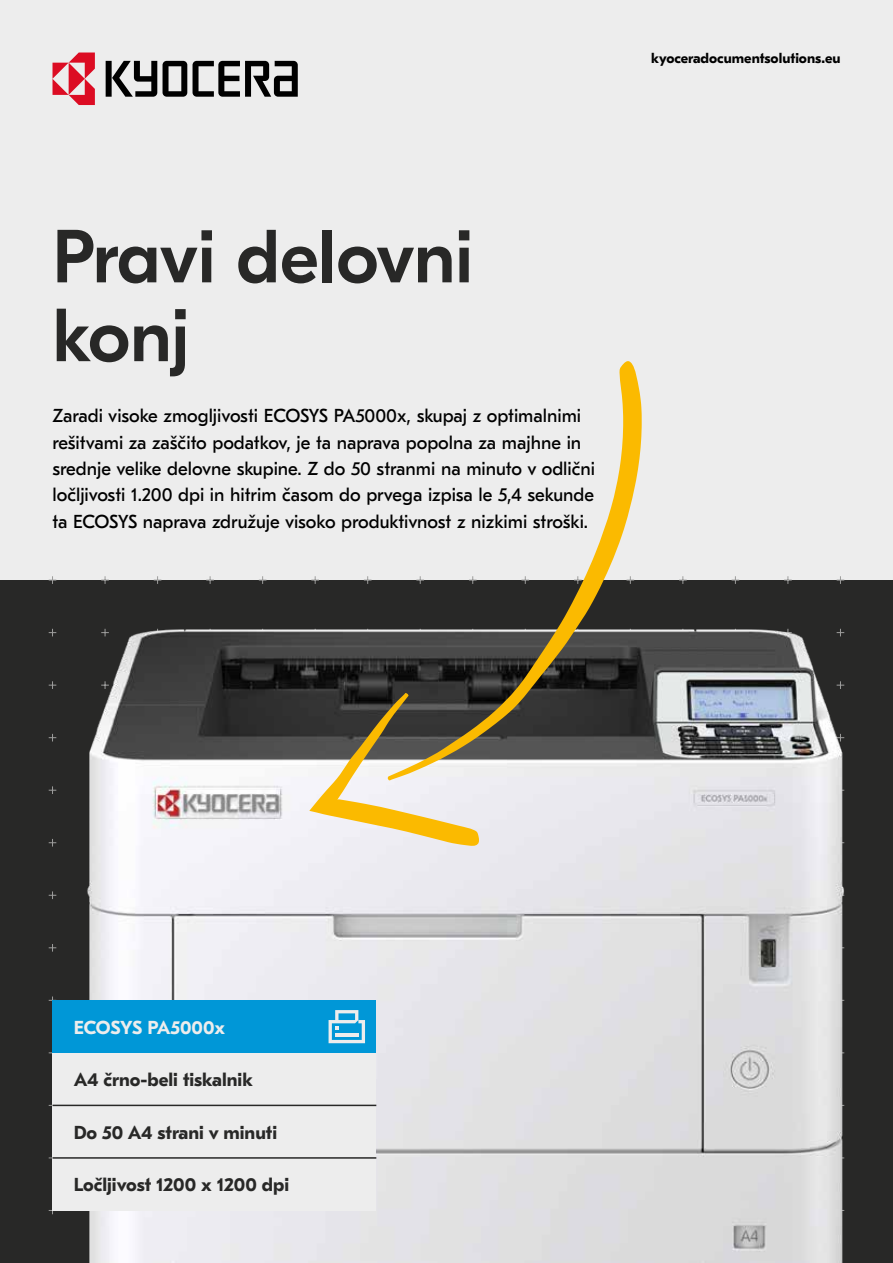
<style>
.page{position:relative;width:893px;height:1263px;background:#ededed}
.page>*{position:absolute;margin:0;border:0;box-sizing:border-box;transform-origin:0 0}
.t1{font:500 75px/78.8px "GT Eesti Pro Display";color:#282827}
.t2{font:18.75px/26.2px "GT Eesti Pro Text";color:#000}
.t3{font:700 18.75px "GT Eesti Pro Text";color:#282827}
.t4{font:700 18.75px "GT Eesti Pro Text";letter-spacing:-.01em;color:#ededed}
.t5{font:700 14.25px "GT Eesti Pro Text";color:#000}
</style>
<div class="page">
<div style="left:0;top:580px;width:893px;height:683px;background:#282827"></div>
<svg style="left:193px;top:61px;width:105px;height:36px"></svg>
<svg style="left:163px;top:61px;width:24px;height:36px"></svg>
<svg style="left:106px;top:61px;width:51px;height:36px"></svg>
<svg style="left:53px;top:53px;width:42px;height:52px"></svg>
<img style="left:48px;top:628px;width:797px;height:635px">
<div style="left:53px;top:1158px;width:323px;height:52px;background:#ededed"></div>
<div style="left:53px;top:1105px;width:323px;height:53px;background:#ededed"></div>
<div style="left:53px;top:1053px;width:323px;height:52px;background:#ededed"></div>
<div style="left:53px;top:1000px;width:323px;height:53px;background:#0097d7"></div>
<hr style="left:53px;top:1105px;width:323px;height:1px;background:#282827">
<hr style="left:53px;top:1157px;width:323px;height:2px;background:#282827">
<svg style="left:329px;top:1010px;width:36px;height:33px"></svg>
<svg style="left:387px;top:361px;width:255px;height:419px"></svg>
<svg style="left:309px;top:693px;width:170px;height:153px"></svg>
<p class="t5" style="left:651px;top:51px;width:191px">kyoceradocumentsolutions.eu</p>
<h1 class="t1" style="left:53px;top:219px;width:422px">Pravi delovni konj</h1>
<p class="t2" style="left:53px;top:403px;width:544px">Zaradi visoke zmogljivosti ECOSYS PA5000x, skupaj z optimalnimi rešitvami za zaščito podatkov, je ta naprava popolna za majhne in srednje velike delovne skupine. Z do 50 stranmi na minuto v odlični ločljivosti 1.200 dpi in hitrim časom do prvega izpisa le 5,4 sekunde ta ECOSYS naprava združuje visoko produktivnost z nizkimi stroški.</p>
<p class="t4" style="left:74px;top:1017px;width:153px">ECOSYS PA5000x</p>
<p class="t3" style="left:74px;top:1069px;width:180px">A4 črno-beli tiskalnik</p>
<p class="t3" style="left:74px;top:1122px;width:205px">Do 50 A4 strani v minuti</p>
<p class="t3" style="left:74px;top:1174px;width:217px">Ločljivost 1200 x 1200 dpi</p>
</div>
